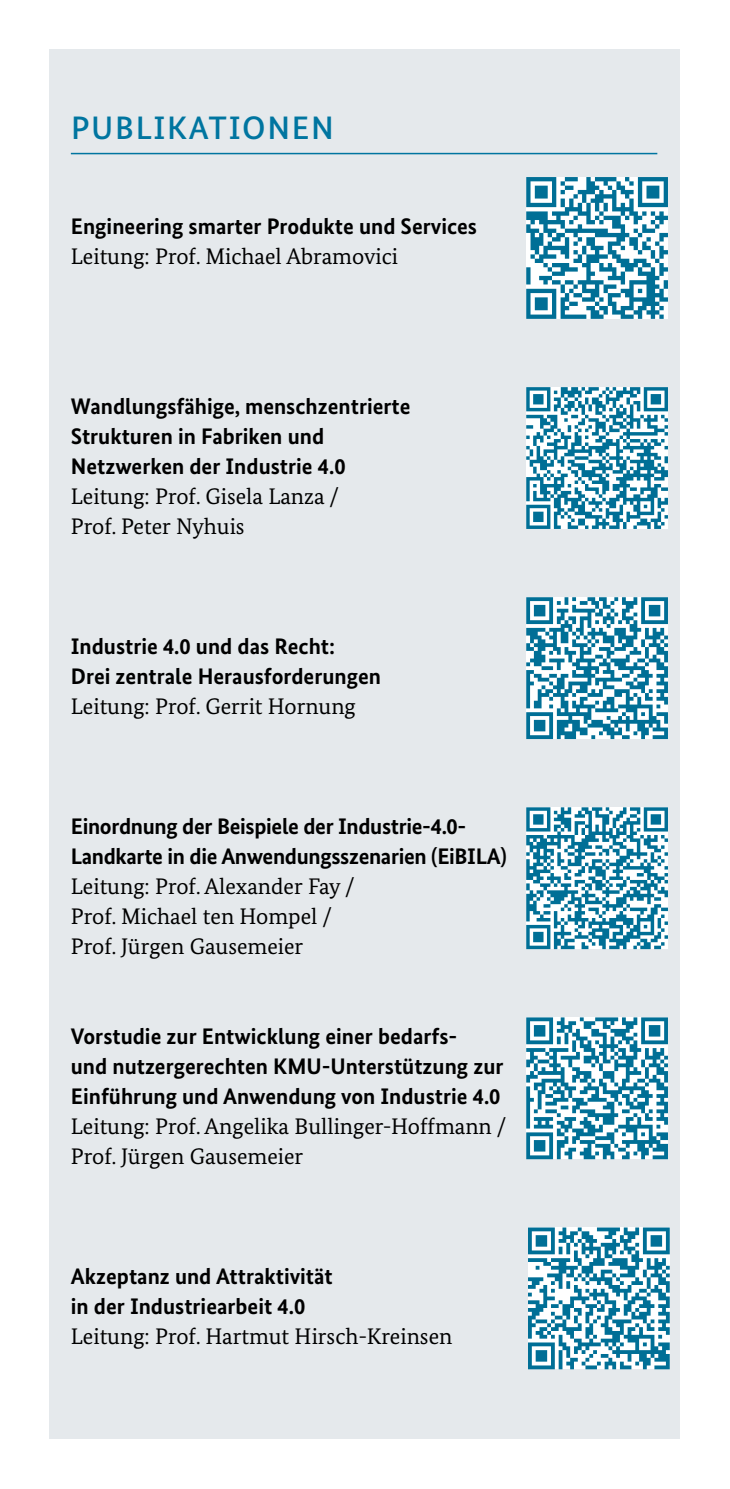
<style>
.page{position:relative;width:730px;height:1489px;background:#fff}
.page>*{position:absolute;margin:0;border:0;box-sizing:border-box;transform-origin:0 0}
.t1{font:500 32.5px "Bundes Sans";letter-spacing:.05em;color:#0075a0}
.t2{font:700 22.5px/30px "Bundes Sans";color:#000}
.t3{font:22.5px/30px "Bundes Serif";color:#000}
</style>
<div class="page">
<div style="left:50px;top:50px;width:630px;height:1389px;background:#e5e9ec"></div>
<hr style="left:71px;top:153px;width:586px;height:1px;background:#0075a0">
<svg style="left:526px;top:177px;width:142px;height:142px;background:#7fb6ca"></svg>
<svg style="left:526px;top:387px;width:142px;height:142px;background:#7eb6c9"></svg>
<svg style="left:526px;top:597px;width:142px;height:142px;background:#7ab4c8"></svg>
<svg style="left:526px;top:807px;width:142px;height:142px;background:#7cb5c9"></svg>
<svg style="left:526px;top:1017px;width:142px;height:142px;background:#7db5c9"></svg>
<svg style="left:528px;top:1227px;width:142px;height:142px;background:#81b7cb"></svg>
<h2 class="t1" style="left:71px;top:108px;width:264px">PUBLIKATIONEN</h2>
<p class="t2" style="left:71px;top:210px;width:408px">Engineering smarter Produkte und Services</p>
<p class="t3" style="left:71px;top:240px;width:329px">Leitung: Prof. Michael Abramovici</p>
<p class="t2" style="left:71px;top:390px;width:341px">Wandlungsfähige, menschzentrierte<br>Strukturen in Fabriken und<br>Netzwerken der Industrie 4.0</p>
<p class="t3" style="left:71px;top:480px;width:270px">Leitung: Prof. Gisela Lanza /<br>Prof. Peter Nyhuis</p>
<p class="t2" style="left:71px;top:630px;width:312px">Industrie 4.0 und das Recht:<br>Drei zentrale Herausforderungen</p>
<p class="t3" style="left:71px;top:690px;width:286px">Leitung: Prof. Gerrit Hornung</p>
<p class="t2" style="left:71px;top:810px;width:437px">Einordnung der Beispiele der Industrie-4.0-<br>Landkarte in die Anwendungsszenarien (EiBILA)</p>
<p class="t3" style="left:71px;top:870px;width:285px">Leitung: Prof. Alexander Fay /<br>Prof. Michael ten Hompel /<br>Prof. Jürgen Gausemeier</p>
<p class="t2" style="left:71px;top:1020px;width:434px">Vorstudie zur Entwicklung einer bedarfs-<br>und nutzergerechten KMU-Unterstützung zur<br>Einführung und Anwendung von Industrie 4.0</p>
<p class="t3" style="left:71px;top:1110px;width:437px">Leitung: Prof. Angelika Bullinger-Hoffmann /<br>Prof. Jürgen Gausemeier</p>
<p class="t2" style="left:71px;top:1260px;width:263px">Akzeptanz und Attraktivität in der Industriearbeit 4.0</p>
<p class="t3" style="left:71px;top:1320px;width:383px">Leitung: Prof. Hartmut Hirsch-Kreinsen</p>
</div>
